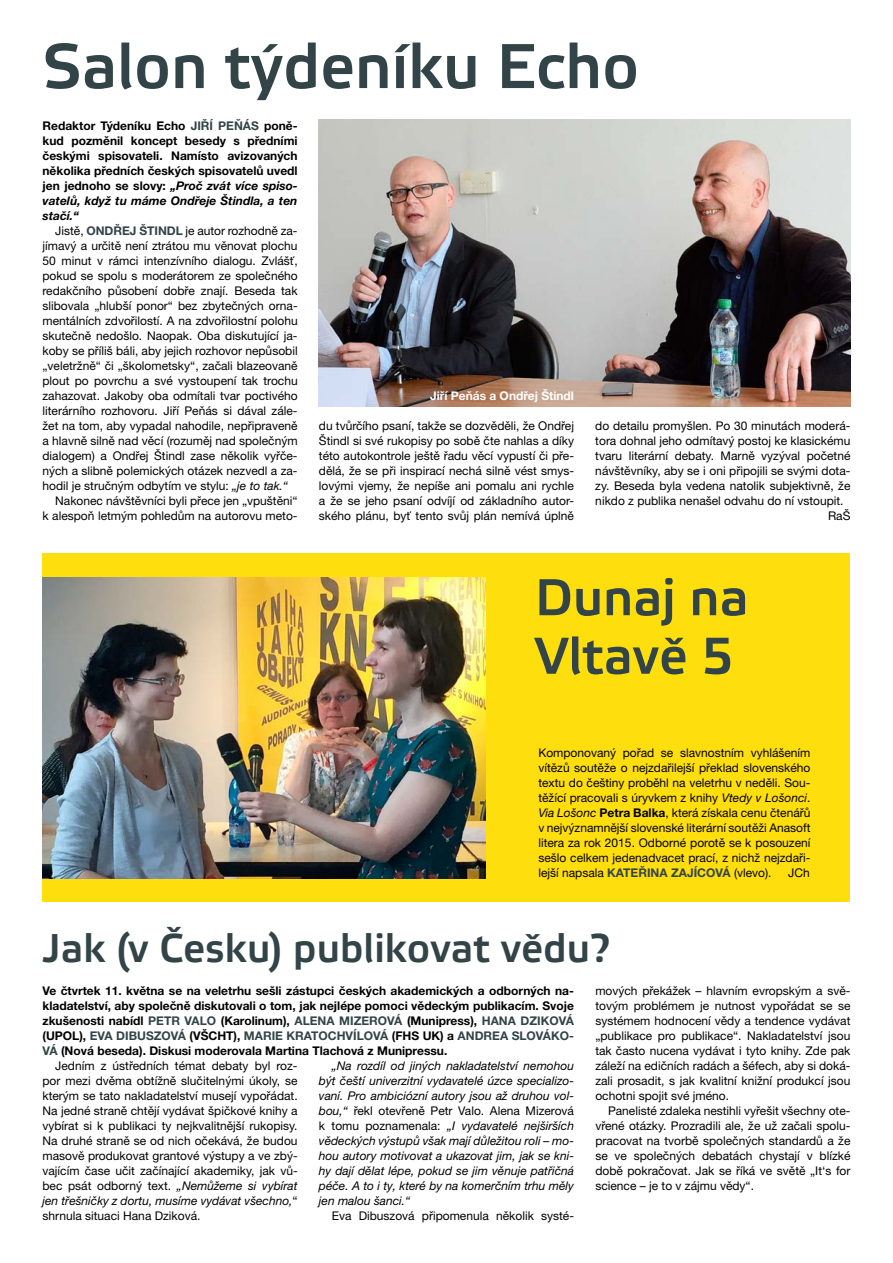
<style>
.page{position:relative;width:893px;height:1263px;background:#fff}
.page>*{position:absolute;margin:0;border:0;box-sizing:border-box;transform-origin:0 0}
.t1{font:63px "Elektra Medium Pro";color:#324448}
.t2{font:51.6px/58.5px "Elektra Medium Pro";color:#324448}
.t3{font:40.05px "Elektra Medium Pro";color:#324448}
.t4{font:12px/15px "Helvetica Neue LT Pro";color:#000;text-align:justify}
.t5{font:700 12px/15px "Helvetica Neue LT Pro";color:#000;text-align:justify}
.t6{font:italic 12px/15px "Helvetica Neue LT Pro";color:#000;text-align:justify}
.t7{font:700 12px "Helvetica Neue LT Pro";color:#324448}
.t8{font:700 12px "Helvetica Neue LT Pro";color:#fff}
.s1{color:#324448}
.s2{font-style:italic}
.s3{font-weight:700;color:#324448}
.s4{font-weight:700}
.s5{color:#000}
.s6{font-style:normal}
</style>
<div class="page">
<div style="left:43px;top:553px;width:807px;height:348px;background:#ffde0e"></div>
<img style="left:43px;top:578px;width:443px;height:300px">
<img style="left:319px;top:119px;width:531px;height:288px">
<h1 class="t1" style="left:43px;top:32px;width:598px">Salon týdeníku Echo</h1>
<p class="t5" style="left:43px;top:118px;width:257px">Redaktor Týdeníku Echo <span class="s1">Jiří Peňás</span> poně&shy;kud pozměnil koncept besedy s předními českými spisovateli. Namísto avizovaných několika předních českých spisovatelů uvedl jen jednoho se slovy: <span class="s2">„Proč zvát více spiso&shy;vatelů, když tu máme Ondřeje Štindla, a ten stačí.“</span></p>
<p class="t4" style="left:55px;top:223px;width:244px">Jistě, <span class="s3">Ondřej Štindl</span> je autor rozhodně za-</p>
<p class="t4" style="left:43px;top:238px;width:257px">jímavý a určitě není ztrátou mu věnovat plochu</p>
<p class="t4" style="left:43px;top:253px;width:257px">50 minut v rámci intenzívního dialogu. Zvlášť,</p>
<p class="t4" style="left:43px;top:268px;width:257px">pokud se spolu s moderátorem ze společného</p>
<p class="t4" style="left:43px;top:283px;width:257px">redakčního působení dobře znají. Beseda tak</p>
<p class="t4" style="left:43px;top:298px;width:257px">slibovala „hlubší ponor“ bez zbytečných orna-</p>
<p class="t4" style="left:43px;top:313px;width:257px">mentálních zdvořilostí. A na zdvořilostní polohu</p>
<p class="t4" style="left:43px;top:328px;width:257px">skutečně nedošlo. Naopak. Oba diskutující ja-</p>
<p class="t4" style="left:43px;top:343px;width:257px">koby se příliš báli, aby jejich rozhovor nepůsobil</p>
<p class="t4" style="left:43px;top:358px;width:257px">„veletržně“ či „školometsky“, začali blazeovaně</p>
<p class="t4" style="left:43px;top:373px;width:257px">plout po povrchu a své vystoupení tak trochu</p>
<p class="t4" style="left:43px;top:388px;width:257px">zahazovat. Jakoby oba odmítali tvar poctivého</p>
<p class="t4" style="left:43px;top:403px;width:257px">literárního rozhovoru. Jiří Peňás si dával zále-</p>
<p class="t4" style="left:43px;top:418px;width:257px">žet na tom, aby vypadal nahodile, nepřipraveně</p>
<p class="t4" style="left:43px;top:433px;width:257px">a hlavně silně nad věcí (rozuměj nad společným</p>
<p class="t4" style="left:43px;top:448px;width:257px">dialogem) a Ondřej Štindl zase několik vyřče-</p>
<p class="t4" style="left:43px;top:463px;width:257px">ných a slibně polemických otázek nezvedl a za-</p>
<p class="t4" style="left:43px;top:478px;width:247px">hodil je stručným odbytím ve stylu: <span class="s2">„je to tak.“</span></p>
<p class="t4" style="left:55px;top:493px;width:244px">Nakonec návštěvníci byli přece jen „vpuštěni“</p>
<p class="t4" style="left:43px;top:508px;width:257px">k alespoň letmým pohledům na autorovu meto-</p>
<p class="t8" style="left:430px;top:388px;width:145px">Jiří Peňás a Ondřej Štindl</p>
<p class="t4" style="left:319px;top:418px;width:257px">du tvůrčího psaní, takže se dozvěděli, že Ondřej Štindl si své rukopisy po sobě čte nahlas a díky této autokontrole ještě řadu věcí vypustí či pře&shy;dělá, že se při inspirací nechá silně vést smys&shy;lovými vjemy, že nepíše ani pomalu ani rychle a že se jeho psaní odvíjí od základního autor&shy;ského plánu, byť tento svůj plán nemívá úplně</p>
<p class="t4" style="left:595px;top:418px;width:257px">do detailu promyšlen. Po 30 minutách moderá-</p>
<p class="t4" style="left:595px;top:433px;width:257px">tora dohnal jeho odmítavý postoj ke klasickému</p>
<p class="t4" style="left:595px;top:448px;width:257px">tvaru literární debaty. Marně vyzýval početné</p>
<p class="t4" style="left:595px;top:463px;width:257px">návštěvníky, aby se i oni připojili se svými dota-</p>
<p class="t4" style="left:595px;top:478px;width:257px">zy. Beseda byla vedena natolik subjektivně, že</p>
<p class="t4" style="left:595px;top:493px;width:250px">nikdo z publika nenašel odvahu do ní vstoupit.</p>
<p class="t4" style="left:828px;top:508px;width:24px">RaŠ</p>
<h2 class="t2" style="left:535px;top:570px;width:215px">Dunaj na<br>Vltavě 5</h2>
<p class="t4" style="left:538px;top:745px;width:274px">Komponovaný pořad se slavnostním vyhlášením vítězů soutěže o nejzdařilejší překlad slovenského textu do češtiny proběhl na veletrhu v neděli. Sou&shy;těžící pracovali s úryvkem z knihy <span class="s2">Vtedy v Lošonci</span>.<br><span class="s2">Via Lošonc</span> <span class="s4">Petra Balka</span>, která získala cenu čtenářů v nejvýznamnější slovenské literární soutěži Anasoft litera za rok 2015. Odborné porotě se k posouzení sešlo celkem jedenadvacet prací, z nichž nejzdaři&shy;lejší napsala <span class="s3">Kateřina Zajícová</span> (vlevo).</p>
<p class="t4" style="left:788px;top:865px;width:23px">JCh</p>
<h3 class="t3" style="left:43px;top:926px;width:569px">Jak (v Česku) publikovat vědu?</h3>
<p class="t5" style="left:43px;top:983px;width:533px">Ve čtvrtek 11. května se na veletrhu sešli zástupci českých akademických a odborných na&shy;kladatelství, aby společně diskutovali o tom, jak nejlépe pomoci vědeckým publikacím. Svoje zkušenosti nabídl <span class="s1">Petr Valo</span> (Karolinum), <span class="s1">Alena Mizerová</span> (Munipress), <span class="s1">Hana Dziková </span>(UPOL), <span class="s1">Eva Dibus</span></p>
<p class="t5" style="left:154px;top:1028px;width:57px"><span class="s1">zová</span> (VŠCH</p>
<p class="t7" style="left:226px;top:1028px;width:349px"><span class="s5">T),</span> Marie Kratochvílová <span class="s5">(FHS UK) a</span> Andrea Slováko-</p>
<p class="t5" style="left:43px;top:1043px;width:406px"><span class="s1">vá</span> (Nová beseda). Diskusi moderovala Martina Tlachová z Munipressu.</p>
<p class="t4" style="left:55px;top:1058px;width:244px">Jedním z ústředních témat debaty byl roz-</p>
<p class="t4" style="left:43px;top:1073px;width:257px">por mezi dvěma obtížně slučitelnými úkoly, se</p>
<p class="t4" style="left:43px;top:1088px;width:257px">kterým se tato nakladatelství musejí vypořádat.</p>
<p class="t4" style="left:43px;top:1103px;width:257px">Na jedné straně chtějí vydávat špičkové knihy a</p>
<p class="t4" style="left:43px;top:1118px;width:257px">vybírat si k publikaci ty nejkvalitnější rukopisy.</p>
<p class="t4" style="left:43px;top:1133px;width:257px">Na druhé straně se od nich očekává, že budou</p>
<p class="t4" style="left:43px;top:1148px;width:257px">masově produkovat grantové výstupy a ve zbý-</p>
<p class="t4" style="left:43px;top:1163px;width:257px">vajícím čase učit začínající akademiky, jak vů-</p>
<p class="t4" style="left:43px;top:1178px;width:257px">bec psát odborný text. <span class="s2">„Nemůžeme si vybírat</span></p>
<p class="t6" style="left:43px;top:1193px;width:257px">jen třešničky z dortu, musíme vydávat všechno,<span class="s6">“</span></p>
<p class="t4" style="left:43px;top:1208px;width:160px">shrnula situaci Hana Dziková.</p>
<p class="t6" style="left:319px;top:1058px;width:257px;text-indent:13px">„Na rozdíl od jiných nakladatelství nemohou být čeští univerzitní vydavatelé úzce specializo&shy;vaní. Pro ambiciózní autory jsou až druhou vol&shy;bou,“ <span class="s6">řekl otevřeně Petr Valo. Alena Mizerová k tomu poznamenala:</span> „I vydavatelé nejširších vědeckých výstupů však mají důležitou roli – mo&shy;hou autory motivovat a ukazovat jim, jak se kni&shy;hy dají dělat lépe, pokud se jim věnuje patřičná péče. A to i ty, které by na komerčním trhu měly jen malou šanci.“</p>
<p class="t4" style="left:332px;top:1208px;width:244px">Eva Dibuszová připomenula několik systé-</p>
<p class="t4" style="left:595px;top:983px;width:257px">mových překážek – hlavním evropským a svě&shy;tovým problémem je nutnost vypořádat se se systémem hodnocení vědy a tendence vydávat „publikace pro publikace“. Nakladatelství jsou tak často nucena vydávat i tyto knihy. Zde pak záleží na edičních radách a šéfech, aby si doká&shy;zali prosadit, s jak kvalitní knižní produkcí jsou ochotni spojit své jméno.</p>
<p class="t4" style="left:595px;top:1103px;width:257px;text-indent:13px">Panelisté zdaleka nestihli vyřešit všechny ote&shy;vřené otázky. Prozradili ale, že už začali spolu&shy;pracovat na tvorbě společných standardů a že se ve společných debatách chystají v blízké době pokračovat. Jak se říká ve světě „It‘s for science – je to v zájmu vědy“.</p>
</div>
